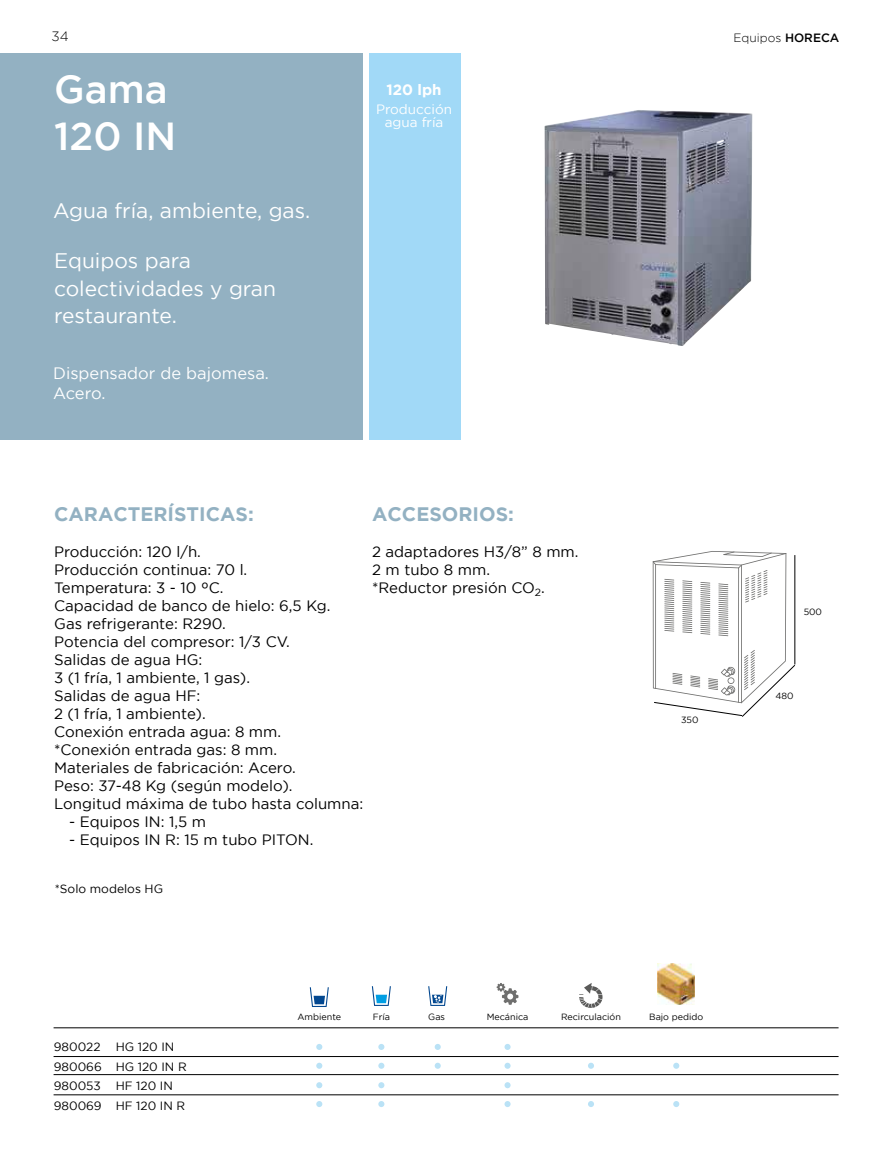
<style>
.page{position:relative;width:893px;height:1170px;background:#fff}
.page>*{position:absolute;margin:0;border:0;box-sizing:border-box;transform-origin:0 0}
.t1{font:500 39px/46.5px "Gotham";color:#fff}
.t2{font:21px/27px "Gotham";color:#fff}
.t3{font:700 19.5px "Gotham";color:#93b1c2}
.t4{font:16.5px/19.5px "Gotham";color:#fff}
.t5{font:15px/18px "Gotham";color:#000}
.t6{font:700 15px "Gotham";color:#fff}
.t7{font:13.5px/12px "Gotham";color:#fff;text-align:center}
.t8{font:300 13.5px "Gotham";color:#000}
.t9{font:12px/19.5px "Gotham";color:#000;text-align:justify}
.t10{font:300 12px "Gotham";color:#000}
.t11{font:9px "Gotham";color:#000}
.s1{font-weight:500}
.s2{font-family:"Apercu Pro"}
</style>
<div class="page">
<div style="left:0;top:53px;width:362px;height:387px;background:#93b1c2"></div>
<div style="left:369px;top:53px;width:92px;height:387px;background:#a1d9f7"></div>
<svg style="left:579px;top:983px;width:24px;height:25px"></svg>
<hr style="left:54px;top:1027px;width:784px;height:1px;background:#000">
<hr style="left:54px;top:1074px;width:784px;height:1px;background:#000">
<hr style="left:54px;top:1056px;width:784px;height:1px;background:#000">
<hr style="left:54px;top:1094px;width:784px;height:1px;background:#000">
<svg style="left:310px;top:987px;width:19px;height:19px"></svg>
<svg style="left:372px;top:986px;width:19px;height:20px"></svg>
<svg style="left:428px;top:986px;width:19px;height:20px"></svg>
<svg style="left:497px;top:983px;width:21px;height:21px"></svg>
<svg style="left:316px;top:1044px;width:6px;height:5px"></svg>
<svg style="left:378px;top:1044px;width:6px;height:5px"></svg>
<div style="left:504px;top:1043px;width:7px;height:6px;background:#bae2f6;border-radius:50%"></div>
<svg style="left:435px;top:1044px;width:6px;height:5px"></svg>
<svg style="left:316px;top:1062px;width:6px;height:6px"></svg>
<svg style="left:378px;top:1062px;width:6px;height:6px"></svg>
<div style="left:504px;top:1062px;width:7px;height:6px;background:#bae2f6;border-radius:50%"></div>
<svg style="left:588px;top:1062px;width:6px;height:6px"></svg>
<svg style="left:673px;top:1062px;width:6px;height:6px"></svg>
<svg style="left:435px;top:1062px;width:6px;height:6px"></svg>
<svg style="left:316px;top:1082px;width:6px;height:6px"></svg>
<svg style="left:378px;top:1082px;width:6px;height:6px"></svg>
<div style="left:504px;top:1082px;width:7px;height:6px;background:#bae2f6;border-radius:50%"></div>
<svg style="left:316px;top:1101px;width:6px;height:5px"></svg>
<svg style="left:378px;top:1101px;width:6px;height:5px"></svg>
<svg style="left:504px;top:1100px;width:7px;height:6px"></svg>
<svg style="left:588px;top:1101px;width:6px;height:5px"></svg>
<svg style="left:673px;top:1101px;width:6px;height:5px"></svg>
<img style="left:544px;top:110px;width:209px;height:236px">
<svg style="left:653px;top:551px;width:142px;height:166px"></svg>
<hr style="left:795px;top:555px;width:1px;height:109px;background:#000">
<img style="left:658px;top:963px;width:36px;height:41px">
<p class="t8" style="left:52px;top:31px;width:19px">34</p>
<p class="t10" style="left:733px;top:33px;width:107px">Equipos <span class="s1">HORECA</span></p>
<h1 class="t1" style="left:54px;top:67px;width:124px">Gama<br>120 IN</h1>
<h2 class="t2" style="left:53px;top:197px;width:259px">Agua fría, ambiente, gas.</h2>
<h2 class="t2" style="left:54px;top:249px;width:224px">Equipos para colectividades y gran restaurante.</h2>
<p class="t4" style="left:53px;top:363px;width:217px">Dispensador de bajomesa.<br>Acero.</p>
<p class="t6" style="left:386px;top:83px;width:57px">120 lph</p>
<p class="t7" style="left:376px;top:103px;width:77px">Producción agua fría</p>
<h3 class="t3" style="left:54px;top:505px;width:201px">CARACTERÍSTICAS:</h3>
<p class="t5" style="left:54px;top:542px;width:311px">Producción: 120 l/h.<br>Producción continua: 70 l.<br>Temperatura: 3 - 10 <span class="s2">º</span>C.<br>Capacidad de banco de hielo: 6,5 Kg.<br>Gas refrigerante: R290.<br>Potencia del compresor: 1/3 CV.<br>Salidas de agua HG:<br>3 (1 fría, 1 ambiente, 1 gas).<br>Salidas de agua HF:<br>2 (1 fría, 1 ambiente).<br>Conexión entrada agua: 8 mm.<br>*Conexión entrada gas: 8 mm.<br>Materiales de fabricación: Acero.<br>Peso: 37-48 Kg (según modelo).<br>Longitud máxima de tubo hasta columna:</p>
<p class="t5" style="left:69px;top:812px;width:138px">- Equipos IN: 1,5 m</p>
<p class="t5" style="left:69px;top:830px;width:246px">- Equipos IN R: 15 m tubo PITON.</p>
<h3 class="t3" style="left:372px;top:505px;width:143px">ACCESORIOS:</h3>
<p class="t5" style="left:372px;top:542px;width:208px">2 adaptadores H3/8” 8 mm.<br>2 m tubo 8 mm.<br>*Reductor presión CO<sub>2</sub>.</p>
<p class="t9" style="left:55px;top:880px;width:110px">*Solo modelos HG</p>
<p class="t11" style="left:681px;top:716px;width:19px">350</p>
<p class="t9" style="left:54px;top:1037px;width:50px">980022<br>980066<br>980053<br>980069</p>
<p class="t9" style="left:116px;top:1037px;width:73px;text-align:left">HG 120 IN<br>HG 120 IN R<br>HF 120 IN<br>HF 120 IN R</p>
<p class="t11" style="left:297px;top:1012px;width:45px">Ambiente</p>
<p class="t11" style="left:373px;top:1012px;width:19px">Fría</p>
<p class="t11" style="left:428px;top:1012px;width:18px">Gas</p>
<p class="t11" style="left:487px;top:1011px;width:43px">Mecánica</p>
<p class="t11" style="left:561px;top:1011px;width:61px">Recirculación</p>
<p class="t11" style="left:649px;top:1013px;width:56px">Bajo pedido</p>
<p class="t11" style="left:804px;top:608px;width:20px">500</p>
<p class="t11" style="left:775px;top:692px;width:20px">480</p>
</div>
